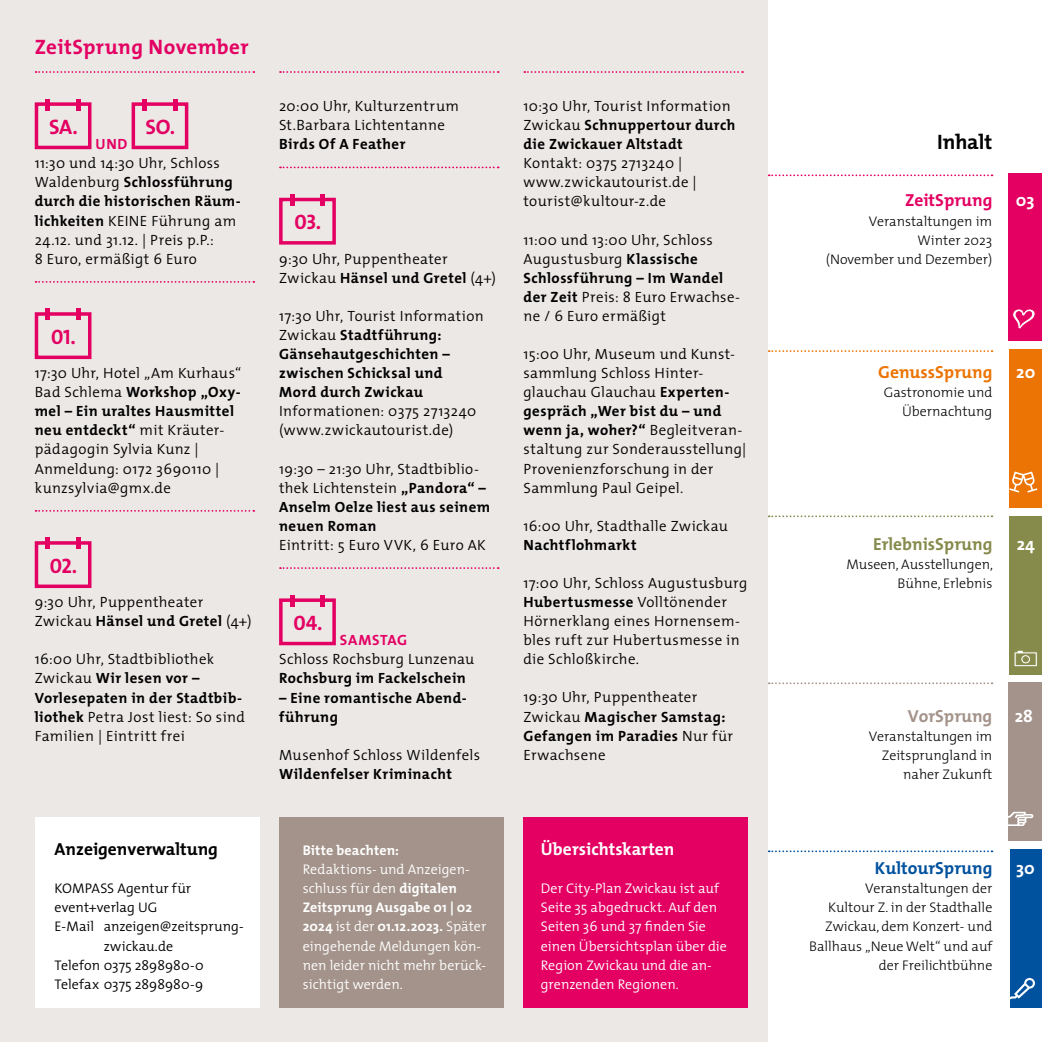
<style>
.page{position:relative;width:1042px;height:1042px;background:#fff}
.page>*{position:absolute;margin:0;border:0;box-sizing:border-box;transform-origin:0 0}
.t1{font:700 21px "The Mix";letter-spacing:.02em;color:#e30062}
.t2{font:21px "The Mix Bold Caps";letter-spacing:-.02em;color:#e30062}
.t3{font:700 21px "The Mix";letter-spacing:-.005em;color:#000}
.t4{font:700 17.5px "The Mix";color:#fff}
.t5{font:700 17.5px "The Mix";color:#000}
.t6{font:700 17.5px "The Mix";color:#868b4b}
.t7{font:700 17.5px "The Mix";color:#00519e}
.t8{font:700 17.5px "The Mix";color:#ec7404}
.t9{font:700 17.5px "The Mix";color:#e30062}
.t10{font:700 17.5px "The Mix";color:#a3938a}
.t11{font:300 14.88px/19.1px "The Mix";letter-spacing:.025em;color:#000}
.t12{font:700 14.88px/19.1px "The Mix";letter-spacing:.03em;color:#000}
.t13{font:700 14.88px "The Mix";letter-spacing:.04em;color:#e30062}
.t14{font:300 14px/19.1px "The Mix";letter-spacing:.005em;color:#fff}
.t15{font:300 14px/19.1px "The Mix";color:#000;text-align:right}
.t16{font:300 14px "The Mix";letter-spacing:.005em;color:#000}
.t17{font:700 14px "The Mix";letter-spacing:.01em;color:#fff}
.s1{font-weight:700}
.s2{font-weight:300}
</style>
<div class="page">
<div style="left:0;top:0;width:768px;height:1042px;background:#ece8e6"></div>
<svg style="left:36px;top:71px;width:218px;height:2px"></svg>
<div style="left:35px;top:102px;width:56px;height:47px;border:4px solid #e30062"></div>
<div style="left:45px;top:99px;width:5px;height:12px;background:#e30062"></div>
<div style="left:76px;top:99px;width:5px;height:12px;background:#e30062"></div>
<div style="left:132px;top:102px;width:56px;height:47px;border:4px solid #e30062"></div>
<div style="left:142px;top:99px;width:5px;height:12px;background:#e30062"></div>
<div style="left:173px;top:99px;width:5px;height:12px;background:#e30062"></div>
<svg style="left:36px;top:281px;width:218px;height:2px"></svg>
<div style="left:35px;top:312px;width:56px;height:47px;border:4px solid #e30062"></div>
<div style="left:45px;top:308px;width:5px;height:12px;background:#e30062"></div>
<div style="left:76px;top:308px;width:5px;height:12px;background:#e30062"></div>
<svg style="left:36px;top:510px;width:218px;height:2px"></svg>
<div style="left:35px;top:541px;width:56px;height:47px;border:4px solid #e30062"></div>
<div style="left:45px;top:537px;width:5px;height:12px;background:#e30062"></div>
<div style="left:76px;top:537px;width:5px;height:12px;background:#e30062"></div>
<svg style="left:280px;top:71px;width:219px;height:2px"></svg>
<svg style="left:280px;top:167px;width:219px;height:1px"></svg>
<div style="left:279px;top:198px;width:57px;height:47px;border:4px solid #e30062"></div>
<div style="left:290px;top:194px;width:5px;height:12px;background:#e30062"></div>
<div style="left:320px;top:194px;width:5px;height:12px;background:#e30062"></div>
<svg style="left:280px;top:567px;width:219px;height:2px"></svg>
<div style="left:279px;top:598px;width:57px;height:47px;border:4px solid #e30062"></div>
<div style="left:290px;top:595px;width:5px;height:11px;background:#e30062"></div>
<div style="left:320px;top:595px;width:5px;height:11px;background:#e30062"></div>
<div style="left:279px;top:817px;width:225px;height:191px;background:#a3938a"></div>
<svg style="left:524px;top:71px;width:219px;height:2px"></svg>
<div style="left:523px;top:817px;width:225px;height:191px;background:#e30062"></div>
<div style="left:35px;top:817px;width:224px;height:191px;background:#fff"></div>
<svg style="left:769px;top:850px;width:223px;height:2px"></svg>
<div style="left:1010px;top:849px;width:32px;height:159px;background:#00519e"></div>
<svg style="left:769px;top:515px;width:223px;height:2px"></svg>
<svg style="left:769px;top:174px;width:223px;height:2px"></svg>
<div style="left:1008px;top:173px;width:34px;height:167px;background:#e30062"></div>
<svg style="left:1012px;top:309px;width:23px;height:20px"></svg>
<div style="left:1009px;top:349px;width:33px;height:159px;background:#ec7404"></div>
<svg style="left:769px;top:350px;width:223px;height:2px"></svg>
<svg style="left:1009px;top:471px;width:28px;height:21px"></svg>
<svg style="left:1010px;top:978px;width:25px;height:21px"></svg>
<div style="left:1009px;top:516px;width:33px;height:158px;background:#868b4b"></div>
<svg style="left:1014px;top:650px;width:23px;height:17px"></svg>
<div style="left:1008px;top:682px;width:34px;height:158px;background:#a3938a"></div>
<svg style="left:1008px;top:812px;width:25px;height:14px"></svg>
<svg style="left:769px;top:682px;width:223px;height:2px"></svg>
<h1 class="t1" style="left:35px;top:29px;width:215px">ZeitSprung November</h1>
<h1 class="t2" style="left:146px;top:115px;width:31px">SO.</h1>
<p class="t11" style="left:35px;top:153px;width:207px">11:30 und 14:30 Uhr, Schloss<br>Waldenburg <span class="s1">Schlossführung durch die historischen Räum&shy;lichkeiten</span> KEINE Führung am<br>24.12. und 31.12. | Preis p.P.:<br>8 Euro, ermäßigt 6 Euro</p>
<h1 class="t2" style="left:49px;top:115px;width:30px">SA.</h1>
<p class="t13" style="left:96px;top:132px;width:33px">UND</p>
<h1 class="t2" style="left:51px;top:325px;width:26px">01.</h1>
<p class="t11" style="left:35px;top:363px;width:208px">17:30 Uhr, Hotel „Am Kurhaus“<br>Bad Schlema <span class="s1">Workshop „Oxy&shy;mel – Ein uraltes Hausmittel neu entdeckt“</span> mit Kräuter&shy;pädagogin Sylvia Kunz |<br>Anmeldung: 0172 3690110 | kunzsylvia@gmx.de</p>
<h1 class="t2" style="left:50px;top:554px;width:29px">02.</h1>
<p class="t11" style="left:35px;top:592px;width:218px">9:30 Uhr, Puppentheater<br>Zwickau <span class="s1">Hänsel und Gretel</span> (4+)</p>
<p class="t11" style="left:35px;top:649px;width:212px">16:00 Uhr, Stadtbibliothek<br>Zwickau <span class="s1">Wir lesen vor –<br>Vorlesepaten in der Stadtbib&shy;liothek</span> Petra Jost liest: So sind<br>Familien | Eintritt frei</p>
<p class="t5" style="left:55px;top:834px;width:165px">Anzeigenverwaltung</p>
<p class="t16" style="left:55px;top:877px;width:138px">KOMPASS Agentur für</p>
<p class="t16" style="left:55px;top:896px;width:104px">event+verlag UG</p>
<p class="t16" style="left:55px;top:915px;width:189px">E-Mail anzeigen@zeitsprung-</p>
<p class="t16" style="left:104px;top:934px;width:71px">zwickau.de</p>
<p class="t16" style="left:55px;top:953px;width:151px">Telefon 0375 2898980-0</p>
<p class="t16" style="left:55px;top:972px;width:150px">Telefax 0375 2898980-9</p>
<p class="t11" style="left:279px;top:96px;width:181px">20:00 Uhr, Kulturzentrum<br>St.Barbara Lichtentanne</p>
<p class="t12" style="left:279px;top:134px;width:128px">Birds Of A Feather</p>
<h1 class="t2" style="left:294px;top:210px;width:28px">03.</h1>
<p class="t11" style="left:279px;top:249px;width:218px">9:30 Uhr, Puppentheater<br>Zwickau <span class="s1">Hänsel und Gretel</span> (4+)</p>
<p class="t12" style="left:279px;top:306px;width:206px"><span class="s2">17:30 Uhr, Tourist Information<br>Zwickau</span> Stadtführung:<br>Gänsehautgeschichten – zwischen Schicksal und<br>Mord durch Zwickau</p>
<p class="t11" style="left:279px;top:401px;width:199px">Informationen: 0375 2713240 (www.zwickautourist.de)</p>
<p class="t12" style="left:279px;top:458px;width:213px"><span class="s2">19:30 – 21:30 Uhr, Stadtbiblio&shy;thek Lichtenstein</span> „Pandora“ –<br>Anselm Oelze liest aus seinem neuen Roman</p>
<p class="t11" style="left:279px;top:535px;width:208px">Eintritt: 5 Euro VVK, 6 Euro AK</p>
<h1 class="t2" style="left:293px;top:611px;width:30px">04.</h1>
<p class="t13" style="left:340px;top:628px;width:69px">SAMSTAG</p>
<p class="t11" style="left:279px;top:649px;width:197px">Schloss Rochsburg Lunzenau</p>
<p class="t12" style="left:279px;top:668px;width:188px">Rochsburg im Fackelschein</p>
<p class="t12" style="left:279px;top:687px;width:188px">– Eine romantische Abend&shy;führung</p>
<p class="t11" style="left:279px;top:745px;width:202px">Musenhof Schloss Wildenfels</p>
<p class="t12" style="left:279px;top:764px;width:174px">Wildenfelser Kriminacht</p>
<p class="t17" style="left:303px;top:838px;width:98px">Bitte beachten:</p>
<p class="t14" style="left:303px;top:859px;width:185px">Redaktions- und Anzeigen&shy;schluss für den <span class="s1">digitalen<br>Zeitsprung Ausgabe 01 | 02<br>2024</span> ist der <span class="s1">01.12.2023.</span> Später eingehende Meldungen kön&shy;nen leider nicht mehr berück&shy;sichtigt werden.</p>
<p class="t12" style="left:523px;top:96px;width:213px"><span class="s2">10:30 Uhr, Tourist Information<br>Zwickau</span> Schnuppertour durch die Zwickauer Altstadt</p>
<p class="t11" style="left:523px;top:153px;width:175px">Kontakt: 0375 2713240 | www.zwickautourist.de | tourist@kultour-z.de</p>
<p class="t11" style="left:523px;top:229px;width:218px">11:00 und 13:00 Uhr, Schloss<br>Augustusburg <span class="s1">Klassische<br>Schlossführung – Im Wandel der Zeit</span> Preis: 8 Euro Erwachse&shy;ne / 6 Euro ermäßigt</p>
<p class="t11" style="left:523px;top:344px;width:224px">15:00 Uhr, Museum und Kunst&shy;sammlung Schloss Hinter&shy;glauchau Glauchau <span class="s1">Experten&shy;gespräch „Wer bist du – und wenn ja, woher?“</span> Begleitveran&shy;staltung zur Sonderausstellung|<br>Provenienzforschung in der<br>Sammlung Paul Geipel.</p>
<p class="t11" style="left:523px;top:516px;width:206px">16:00 Uhr, Stadthalle Zwickau</p>
<p class="t12" style="left:523px;top:535px;width:115px">Nachtflohmarkt</p>
<p class="t11" style="left:523px;top:573px;width:225px">17:00 Uhr, Schloss Augustusburg<br><span class="s1">Hubertusmesse</span> Volltönender<br>Hörnerklang eines Hornensem&shy;bles ruft zur Hubertusmesse in die Schloßkirche.</p>
<p class="t11" style="left:523px;top:687px;width:211px">19:30 Uhr, Puppentheater<br>Zwickau <span class="s1">Magischer Samstag:<br>Gefangen im Paradies</span> Nur für<br>Erwachsene</p>
<p class="t4" style="left:541px;top:834px;width:135px">Übersichtskarten</p>
<p class="t14" style="left:541px;top:878px;width:188px">Der City-Plan Zwickau ist auf<br>Seite 35 abgedruckt. Auf den<br>Seiten 36 und 37 finden Sie einen Übersichtsplan über die<br>Region Zwickau und die an&shy;grenzenden Regionen.</p>
<h1 class="t3" style="left:937px;top:124px;width:57px">Inhalt</h1>
<p class="t9" style="left:905px;top:186px;width:89px">ZeitSprung</p>
<p class="t15" style="left:826px;top:211px;width:168px">Veranstaltungen im<br>Winter 2023<br>(November und Dezember)</p>
<p class="t4" style="left:1016px;top:186px;width:20px">03</p>
<p class="t8" style="left:878px;top:357px;width:116px">GenussSprung</p>
<p class="t15" style="left:884px;top:382px;width:110px">Gastronomie und<br>Übernachtung</p>
<p class="t4" style="left:1016px;top:357px;width:21px">20</p>
<p class="t6" style="left:873px;top:529px;width:121px">ErlebnisSprung</p>
<p class="t15" style="left:846px;top:554px;width:148px">Museen, Ausstellungen,<br>Bühne, Erlebnis</p>
<p class="t4" style="left:1016px;top:529px;width:20px">24</p>
<p class="t10" style="left:908px;top:701px;width:86px">VorSprung</p>
<p class="t15" style="left:868px;top:726px;width:125px">Veranstaltungen im<br>Zeitsprungland in naher Zukunft</p>
<p class="t4" style="left:1014px;top:701px;width:20px">28</p>
<p class="t7" style="left:875px;top:853px;width:119px">KultourSprung</p>
<p class="t15" style="left:809px;top:878px;width:185px">Veranstaltungen der<br>Kultour Z. in der Stadthalle<br>Zwickau, dem Konzert- und<br>Ballhaus „Neue Welt“ und auf der Freilichtbühne</p>
<p class="t4" style="left:1016px;top:853px;width:20px">30</p>
</div>
